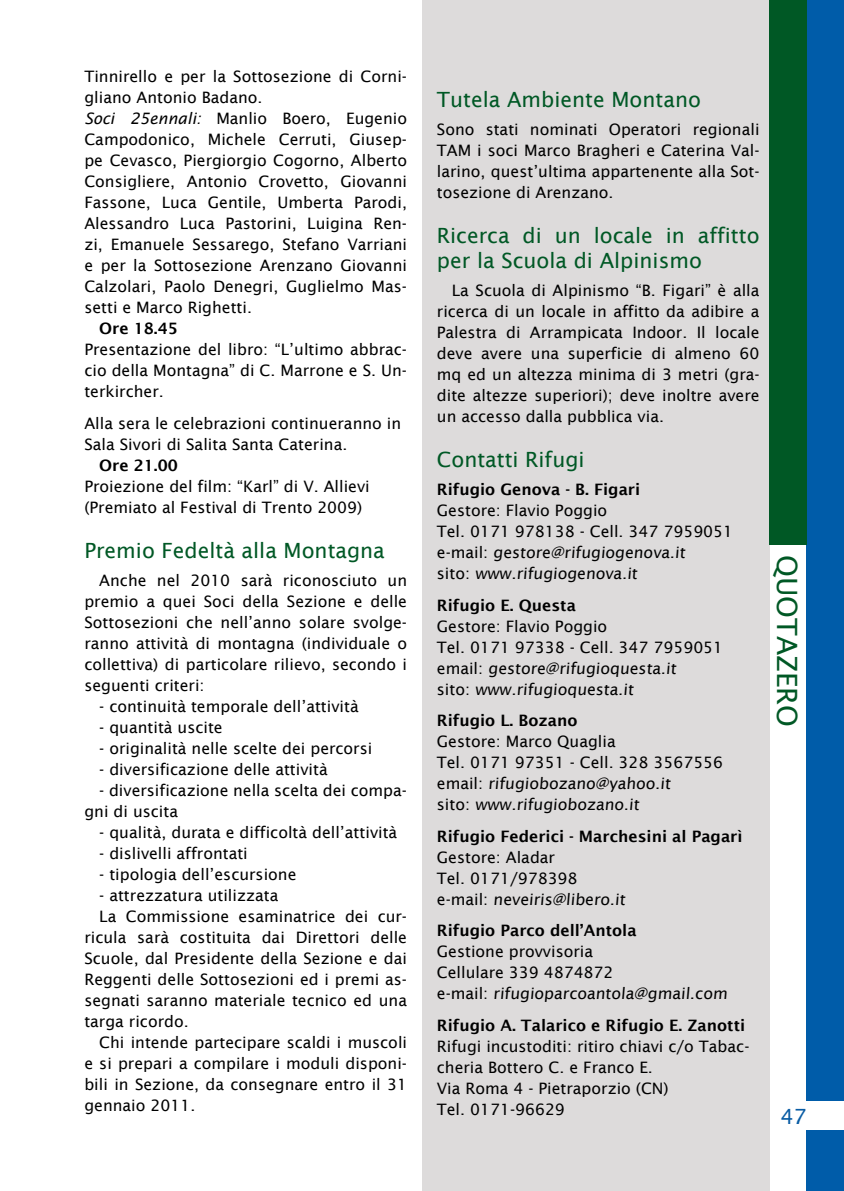
<style>
.page{position:relative;width:844px;height:1191px;background:#fff}
.page>*{position:absolute;margin:0;border:0;box-sizing:border-box;transform-origin:0 0}
.t1{font:28px "Lucida Sans";color:#005825}
.t2{font:21px/24.5px "Lucida Sans";color:#005825}
.t3{font:21px "Lucida Sans";color:#095ca4}
.t4{font:15.75px/21px "Lucida Sans";color:#000}
.t5{font:600 15.75px "Lucida Sans";color:#000}
.s1{font-style:italic}
</style>
<div class="page">
<div style="left:422px;top:0;width:347px;height:1191px;background:#dddbdb"></div>
<div style="left:806px;top:0;width:37px;height:1191px;background:#005ca9"></div>
<div style="left:769px;top:0;width:37px;height:544px;background:#005825"></div>
<div style="left:780px;top:1101px;width:63px;height:28px;background:#fff"></div>
<p class="t4" style="left:84px;top:66px;width:324px">Tinnirello e per la Sottosezione di Corni&shy;gliano Antonio Badano.<br><span class="s1">Soci 25ennali:</span> Manlio Boero, Eugenio Campodonico, Michele Cerruti, Giusep&shy;pe Cevasco, Piergiorgio Cogorno, Alberto Consigliere, Antonio Crovetto, Giovanni Fassone, Luca Gentile, Umberta Parodi, Alessandro Luca Pastorini, Luigina Ren&shy;zi, Emanuele Sessarego, Stefano Varriani e per la Sottosezione Arenzano Giovanni Calzolari, Paolo Denegri, Guglielmo Mas&shy;setti e Marco Righetti.</p>
<p class="t5" style="left:99px;top:319px;width:80px">Ore 18.45</p>
<p class="t4" style="left:84px;top:339px;width:324px;text-align:justify">Presentazione del libro: “L’ultimo abbrac&shy;cio della Montagna” di C. Marrone e S. Un&shy;terkircher.</p>
<p class="t4" style="left:84px;top:412px;width:318px">Alla sera le celebrazioni continueranno in<br>Sala Sivori di Salita Santa Caterina.</p>
<p class="t5" style="left:99px;top:456px;width:80px">Ore 21.00</p>
<p class="t4" style="left:84px;top:475px;width:287px">Proiezione del film: “Karl” di V. Allievi (Premiato al Festival di Trento 2009)</p>
<h2 class="t2" style="left:84px;top:538px;width:302px">Premio Fedeltà alla Montagna</h2>
<p class="t4" style="left:84px;top:570px;width:324px;text-align:justify;text-indent:15px">Anche nel 2010 sarà riconosciuto un premio a quei Soci della Sezione e delle Sottosezioni che nell’anno solare svolge&shy;ranno attività di montagna (individuale o collettiva) di particolare rilievo, secondo i seguenti criteri:</p>
<p class="t4" style="left:99px;top:696px;width:261px">- continuità temporale dell’attività</p>
<p class="t4" style="left:99px;top:717px;width:125px">- quantità uscite</p>
<p class="t4" style="left:99px;top:738px;width:274px">- originalità nelle scelte dei percorsi</p>
<p class="t4" style="left:99px;top:759px;width:230px">- diversificazione delle attività</p>
<p class="t4" style="left:84px;top:780px;width:324px;text-indent:15px">- diversificazione nella scelta dei compa&shy;gni di uscita</p>
<p class="t4" style="left:99px;top:822px;width:299px">- qualità, durata e difficoltà dell’attività</p>
<p class="t4" style="left:99px;top:843px;width:150px">- dislivelli affrontati</p>
<p class="t4" style="left:99px;top:864px;width:199px">- tipologia dell’escursione</p>
<p class="t4" style="left:99px;top:885px;width:180px">- attrezzatura utilizzata</p>
<p class="t4" style="left:99px;top:906px;width:309px">La Commissione esaminatrice dei cur-</p>
<p class="t4" style="left:84px;top:927px;width:324px">ricula sarà costituita dai Direttori delle</p>
<p class="t4" style="left:84px;top:948px;width:324px">Scuole, dal Presidente della Sezione e dai</p>
<p class="t4" style="left:84px;top:969px;width:324px">Reggenti delle Sottosezioni ed i premi as-</p>
<p class="t4" style="left:84px;top:990px;width:324px">segnati saranno materiale tecnico ed una</p>
<p class="t4" style="left:84px;top:1011px;width:106px">targa ricordo.</p>
<p class="t4" style="left:99px;top:1032px;width:309px">Chi intende partecipare scaldi i muscoli</p>
<p class="t4" style="left:84px;top:1053px;width:324px">e si prepari a compilare i moduli disponi-</p>
<p class="t4" style="left:84px;top:1074px;width:324px">bili in Sezione, da consegnare entro il 31</p>
<p class="t4" style="left:84px;top:1095px;width:112px">gennaio 2011.</p>
<h2 class="t2" style="left:437px;top:87px;width:265px">Tutela Ambiente Montano</h2>
<p class="t4" style="left:437px;top:118px;width:324px;text-align:justify">Sono stati nominati Operatori regionali TAM i soci Marco Bragheri e Caterina Val&shy;larino, quest’ultima appartenente alla Sot&shy;tosezione di Arenzano.</p>
<h2 class="t2" style="left:437px;top:223px;width:324px">Ricerca di un locale in affitto per la Scuola di Alpinismo</h2>
<p class="t4" style="left:437px;top:279px;width:324px;text-align:justify;text-indent:15px">La Scuola di Alpinismo “B. Figari” è alla ricerca di un locale in affitto da adibire a Palestra di Arrampicata Indoor. Il locale deve avere una superficie di almeno 60 mq ed un altezza minima di 3 metri (gra&shy;dite altezze superiori); deve inoltre avere un accesso dalla pubblica via.</p>
<h2 class="t2" style="left:437px;top:447px;width:149px">Contatti Rifugi</h2>
<p class="t5" style="left:437px;top:480px;width:205px">Rifugio Genova - B. Figari</p>
<p class="t4" style="left:437px;top:500px;width:298px">Gestore: Flavio Poggio<br>Tel. 0171 978138 - Cell. 347 7959051 e-mail: gestore@rifugiogenova.it<br>sito: www.rifugiogenova.it</p>
<p class="t5" style="left:437px;top:596px;width:140px">Rifugio E. Questa</p>
<p class="t4" style="left:437px;top:615px;width:288px">Gestore: Flavio Poggio<br>Tel. 0171 97338 - Cell. 347 7959051 email: gestore@rifugioquesta.it<br>sito: www.rifugioquesta.it</p>
<p class="t5" style="left:437px;top:711px;width:142px">Rifugio L. Bozano</p>
<p class="t4" style="left:437px;top:731px;width:288px">Gestore: Marco Quaglia<br>Tel. 0171 97351 - Cell. 328 3567556 email: rifugiobozano@yahoo.it<br>sito: www.rifugiobozano.it</p>
<p class="t5" style="left:437px;top:827px;width:307px">Rifugio Federici - Marchesini al Pagarì</p>
<p class="t4" style="left:437px;top:846px;width:191px">Gestore: Aladar<br>Tel. 0171/978398 e-mail: neveiris@libero.it</p>
<p class="t5" style="left:437px;top:921px;width:201px">Rifugio Parco dell’Antola</p>
<p class="t4" style="left:437px;top:941px;width:293px">Gestione provvisoria<br>Cellulare 339 4874872<br>e-mail: rifugioparcoantola@gmail.com</p>
<p class="t5" style="left:437px;top:1016px;width:310px">Rifugio A. Talarico e Rifugio E. Zanotti</p>
<p class="t4" style="left:437px;top:1035px;width:314px">Rifugi incustoditi: ritiro chiavi c/o Tabac&shy;cheria Bottero C. e Franco E.<br>Via Roma 4 - Pietraporzio (CN)<br>Tel. 0171-96629</p>
<h1 class="t1" style="left:802px;top:555px;width:173px;rotate:90deg">QUOTAZERO</h1>
<h2 class="t3" style="left:780px;top:1104px;width:28px">47</h2>
</div>
